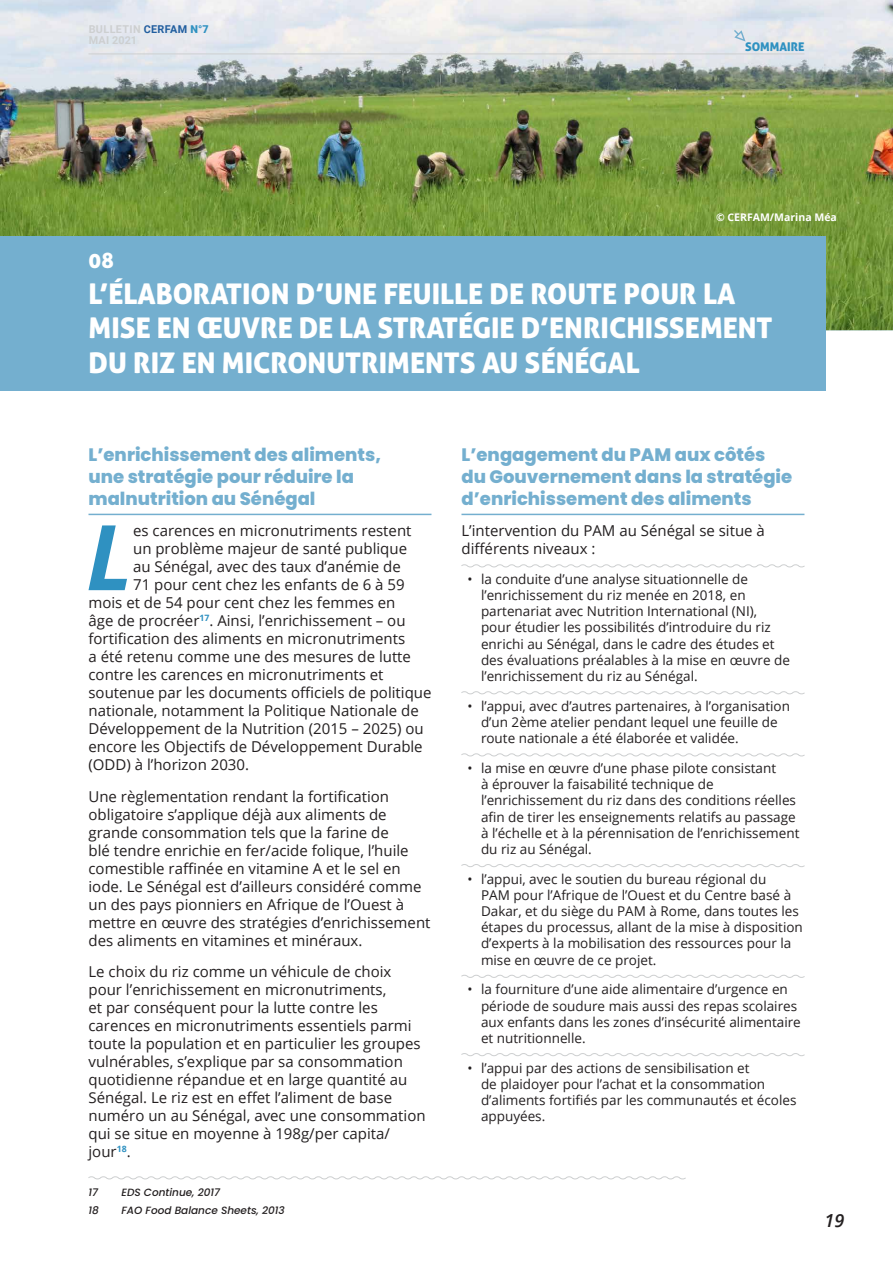
<style>
.page{position:relative;width:893px;height:1263px;background:#fff}
.page>*{position:absolute;margin:0;border:0;box-sizing:border-box;transform-origin:0 0}
.t1{font:italic 700 90.6px "Open Sans";color:#2f91c1}
.t2{font:28.5px/34.2px "Aller Display";color:#fff}
.t3{font:21.45px "Aller Display";color:#fff}
.t4{font:800 18px/21.6px "Poppins";color:#74afcf}
.t5{font:italic 600 18px "Open Sans";color:#231f20}
.t6{font:15px/18px "Open Sans";color:#231f20}
.t7{font:13.5px/16.2px "Open Sans";color:#231f20}
.t8{font:12px "Aller Display";color:#2f91c1}
.t9{font:700 10.8px/10.8px "Roboto";letter-spacing:.035em;color:#cdcfd0}
.t10{font:900 10.8px "Roboto";color:#2f91c1}
.t11{font:italic 500 10.5px "Poppins";color:#231f20}
.t12{font:700 10.5px "Open Sans";color:#fff}
.s1{color:#215e9f}
.s2{font-weight:900;color:#2f91c1}
</style>
<div class="page">
<hr style="left:88px;top:514px;width:343px;height:1px;background:#74afcf">
<svg style="left:88px;top:1176px;width:598px;height:4px"></svg>
<hr style="left:461px;top:514px;width:343px;height:1px;background:#74afcf">
<svg style="left:461px;top:564px;width:344px;height:4px"></svg>
<svg style="left:461px;top:691px;width:344px;height:4px"></svg>
<svg style="left:461px;top:753px;width:344px;height:4px"></svg>
<svg style="left:461px;top:864px;width:344px;height:3px"></svg>
<svg style="left:461px;top:974px;width:344px;height:4px"></svg>
<svg style="left:461px;top:1053px;width:344px;height:3px"></svg>
<img style="left:0;top:0;width:893px;height:331px">
<hr style="left:88px;top:54px;width:716px;height:1px;background:#cdcfd0">
<svg style="left:734px;top:30px;width:12px;height:12px"></svg>
<div style="left:0;top:236px;width:825px;height:155px;background:#74afcf"></div>
<p class="t9" style="left:89px;top:23px;width:122px">BULLETIN <span class="s1">CERFAM</span> <span class="s2">N°7<br></span>MAI 2021</p>
<p class="t10" style="left:193px;top:22px;width:20px">N°7</p>
<h3 class="t3" style="left:88px;top:246px;width:27px">08</h3>
<p class="t8" style="left:745px;top:39px;width:61px">SOMMAIRE</p>
<p class="t12" style="left:716px;top:210px;width:122px">© CERFAM/Marina Méa</p>
<h2 class="t2" style="left:88px;top:276px;width:685px">L’ÉLABORATION D’UNE FEUILLE DE ROUTE POUR LA<br>MISE EN ŒUVRE DE LA STRATÉGIE D’ENRICHISSEMENT<br>DU RIZ EN MICRONUTRIMENTS AU SÉNÉGAL</h2>
<p class="t4" style="left:88px;top:444px;width:294px">L’enrichissement des aliments, une stratégie pour réduire la malnutrition au Sénégal</p>
<h1 class="t1" style="left:86px;top:493px;width:48px">L</h1>
<p class="t6" style="left:133px;top:521px;width:280px">es carences en micronutriments restent</p>
<p class="t6" style="left:133px;top:539px;width:275px">un problème majeur de santé publique</p>
<p class="t6" style="left:133px;top:557px;width:269px">au Sénégal, avec des taux d’anémie de</p>
<p class="t6" style="left:133px;top:575px;width:273px">71 pour cent chez les enfants de 6 à 59</p>
<p class="t6" style="left:89px;top:593px;width:308px">mois et de 54 pour cent chez les femmes en</p>
<p class="t6" style="left:89px;top:611px;width:319px">âge de procréer<sup>17</sup>. Ainsi, l’enrichissement – ou</p>
<p class="t6" style="left:88px;top:629px;width:318px">fortification des aliments en micronutriments</p>
<p class="t6" style="left:88px;top:647px;width:324px">a été retenu comme une des mesures de lutte</p>
<p class="t6" style="left:88px;top:665px;width:297px">contre les carences en micronutriments et</p>
<p class="t6" style="left:88px;top:683px;width:344px">soutenue par les documents officiels de politique</p>
<p class="t6" style="left:88px;top:701px;width:332px">nationale, notamment la Politique Nationale de</p>
<p class="t6" style="left:88px;top:719px;width:337px">Développement de la Nutrition (2015 – 2025) ou</p>
<p class="t6" style="left:88px;top:737px;width:336px">encore les Objectifs de Développement Durable</p>
<p class="t6" style="left:88px;top:755px;width:162px">(ODD) à l’horizon 2030.</p>
<p class="t6" style="left:88px;top:787px;width:343px">Une règlementation rendant la fortification obligatoire s’applique déjà aux aliments de grande consommation tels que la farine de<br>blé tendre enrichie en fer/acide folique, l’huile comestible raffinée en vitamine A et le sel en iode. Le Sénégal est d’ailleurs considéré comme un des pays pionniers en Afrique de l’Ouest à mettre en œuvre des stratégies d’enrichissement des aliments en vitamines et minéraux.</p>
<p class="t6" style="left:88px;top:962px;width:339px">Le choix du riz comme un véhicule de choix pour l’enrichissement en micronutriments,<br>et par conséquent pour la lutte contre les carences en micronutriments essentiels parmi toute la population et en particulier les groupes vulnérables, s’explique par sa consommation quotidienne répandue et en large quantité au Sénégal. Le riz est en effet l’aliment de base numéro un au Sénégal, avec une consommation qui se situe en moyenne à 198g/per capita/ jour<sup>18</sup>.</p>
<p class="t11" style="left:88px;top:1187px;width:11px">17</p>
<p class="t11" style="left:122px;top:1187px;width:100px">EDS Continue, 2017</p>
<p class="t11" style="left:88px;top:1204px;width:12px">18</p>
<p class="t11" style="left:122px;top:1204px;width:165px">FAO Food Balance Sheets, 2013</p>
<p class="t4" style="left:461px;top:444px;width:332px">L’engagement du PAM aux côtés du Gouvernement dans la stratégie d’enrichissement des aliments</p>
<p class="t6" style="left:461px;top:521px;width:305px">L’intervention du PAM au Sénégal se situe à différents niveaux :</p>
<p class="t7" style="left:481px;top:570px;width:310px;text-indent:-14px">• la conduite d’une analyse situationnelle de l’enrichissement du riz menée en 2018, en partenariat avec Nutrition International (NI), pour étudier les possibilités d’introduire du riz enrichi au Sénégal, dans le cadre des études et des évaluations préalables à la mise en œuvre de l’enrichissement du riz au Sénégal.</p>
<p class="t7" style="left:481px;top:697px;width:310px;text-indent:-14px">• l’appui, avec d’autres partenaires, à l’organisation d’un 2ème atelier pendant lequel une feuille de route nationale a été élaborée et validée.</p>
<p class="t7" style="left:481px;top:759px;width:320px;text-indent:-14px">• la mise en œuvre d’une phase pilote consistant<br>à éprouver la faisabilité technique de l’enrichissement du riz dans des conditions réelles afin de tirer les enseignements relatifs au passage à l’échelle et à la pérennisation de l’enrichissement du riz au Sénégal.</p>
<p class="t7" style="left:481px;top:870px;width:323px;text-indent:-14px">• l’appui, avec le soutien du bureau régional du<br>PAM pour l’Afrique de l’Ouest et du Centre basé à Dakar, et du siège du PAM à Rome, dans toutes les étapes du processus, allant de la mise à disposition d’experts à la mobilisation des ressources pour la mise en œuvre de ce projet.</p>
<p class="t7" style="left:481px;top:981px;width:321px;text-indent:-14px">• la fourniture d’une aide alimentaire d’urgence en période de soudure mais aussi des repas scolaires aux enfants dans les zones d’insécurité alimentaire et nutritionnelle.</p>
<p class="t7" style="left:481px;top:1059px;width:317px;text-indent:-14px">• l’appui par des actions de sensibilisation et<br>de plaidoyer pour l’achat et la consommation d’aliments fortifiés par les communautés et écoles appuyées.</p>
<p class="t5" style="left:824px;top:1208px;width:21px">19</p>
</div>
